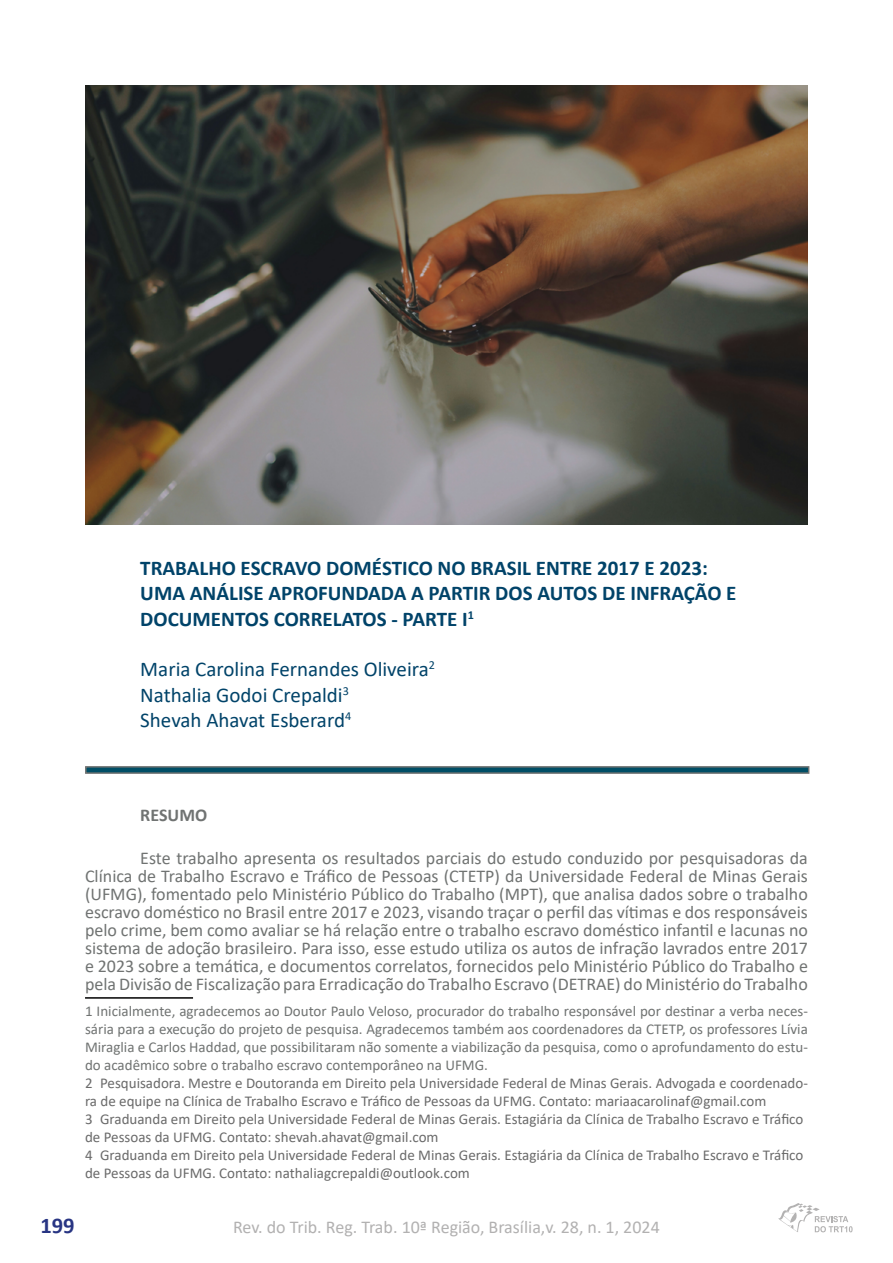
<style>
.page{position:relative;width:893px;height:1263px;background:#fff}
.page>*{position:absolute;margin:0;border:0;box-sizing:border-box;transform-origin:0 0}
.t1{font:700 22.5px "Calibri";color:#283583}
.t2{font:700 21px/25.2px "Calibri";color:#004369}
.t3{font:21px/25.2px "Calibri";color:#004369}
.t4{font:18px/18px "Calibri";color:#707372;text-align:justify}
.t5{font:18px "Calibri";color:#b2b1b1}
.t6{font:700 18px "Calibri";color:#707372}
.t7{font:15px/18px "Calibri";color:#6a6a6a}
.t8{font:15px/18px "Calibri";color:#707372;text-align:justify}
</style>
<div class="page">
<svg style="left:778px;top:1203px;width:75px;height:30px"></svg>
<img style="left:85px;top:85px;width:723px;height:439px">
<svg style="left:85px;top:766px;width:724px;height:8px;background:#31606e"></svg>
<hr style="left:85px;top:997px;width:108px;height:2px;background:#000">
<p class="t2" style="left:140px;top:555px;width:598px">TRABALHO ESCRAVO DOMÉSTICO NO BRASIL ENTRE 2017 E 2023:<br>UMA ANÁLISE APROFUNDADA A PARTIR DOS AUTOS DE INFRAÇÃO E<br>DOCUMENTOS CORRELATOS - PARTE I<sup>1</sup></p>
<p class="t3" style="left:140px;top:656px;width:296px">Maria Carolina Fernandes Oliveira<sup>2<br></sup>Nathalia Godoi Crepaldi<sup>3<br></sup>Shevah Ahavat Esberard<sup>4</sup></p>
<p class="t6" style="left:140px;top:802px;width:68px">RESUMO</p>
<p class="t4" style="left:85px;top:849px;width:724px;text-indent:55px">Este trabalho apresenta os resultados parciais do estudo conduzido por pesquisadoras da Clínica de Trabalho Escravo e Tráfico de Pessoas (CTETP) da Universidade Federal de Minas Gerais (UFMG), fomentado pelo Ministério Público do Trabalho (MPT), que analisa dados sobre o trabalho escravo doméstico no Brasil entre 2017 e 2023, visando traçar o perfil das vítimas e dos responsáveis pelo crime, bem como avaliar se há relação entre o trabalho escravo doméstico infantil e lacunas no sistema de adoção brasileiro. Para isso, esse estudo utiliza os autos de infração lavrados entre 2017 e 2023 sobre a temática, e documentos correlatos, fornecidos pelo Ministério Público do Trabalho e pela Divisão de Fiscalização para Erradicação do Trabalho Escravo (DETRAE) do Ministério do Trabalho</p>
<p class="t8" style="left:85px;top:1001px;width:724px">1 Inicialmente, agradecemos ao Doutor Paulo Veloso, procurador do trabalho responsável por destinar a verba neces&shy;sária para a execução do projeto de pesquisa. Agradecemos também aos coordenadores da CTETP, os professores Lívia Miraglia e Carlos Haddad, que possibilitaram não somente a viabilização da pesquisa, como o aprofundamento do estu&shy;do acadêmico sobre o trabalho escravo contemporâneo na UFMG.</p>
<p class="t7" style="left:85px;top:1073px;width:724px">2 Pesquisadora. Mestre e Doutoranda em Direito pela Universidade Federal de Minas Gerais. Advogada e coordenado&shy;ra de equipe na Clínica de Trabalho Escravo e Tráfico de Pessoas da UFMG. Contato: mariaacarolinaf@gmail.com</p>
<p class="t7" style="left:85px;top:1109px;width:720px">3 Graduanda em Direito pela Universidade Federal de Minas Gerais. Estagiária da Clínica de Trabalho Escravo e Tráfico de Pessoas da UFMG. Contato: shevah.ahavat@gmail.com</p>
<p class="t7" style="left:85px;top:1145px;width:720px">4 Graduanda em Direito pela Universidade Federal de Minas Gerais. Estagiária da Clínica de Trabalho Escravo e Tráfico de Pessoas da UFMG. Contato: nathaliagcrepaldi@outlook.com</p>
<p class="t1" style="left:40px;top:1210px;width:36px">199</p>
<p class="t5" style="left:233px;top:1214px;width:428px">Rev. do Trib. Reg. Trab. 10ª Região, Brasília,v. 28, n. 1, 2024</p>
</div>
